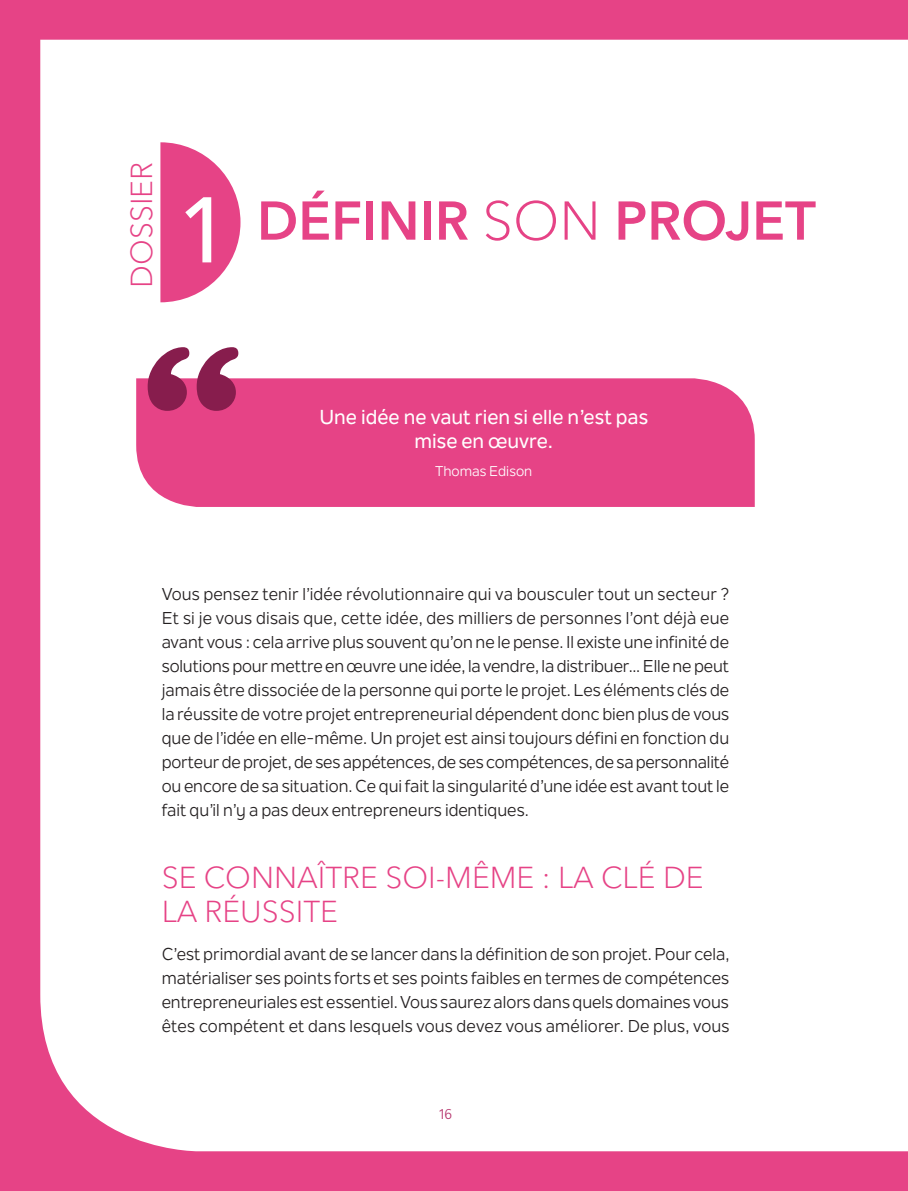
<style>
.page{position:relative;width:908px;height:1191px;background:#fff}
.page>*{position:absolute;margin:0;border:0;box-sizing:border-box;transform-origin:0 0}
.Dossier_numero{font:500 92px "Avenir";color:#fff}
.Dossier_titre{font:600 54px "Avenir Next LT Pro";color:#e64386}
.Dossier_intertitre{font:300 30px/34px "Avenir Next LT Pro";color:#e64386}
.Dossier_exergue{font:500 20px/24px "Nolan Next";color:#fff;text-align:center}
.Outil_Texte_Courant{font:17px/24px "Nolan Next";color:#231f20;text-align:justify}
.Folio{font:14.2px "Nolan Next";color:#b5326b}
.Dossier_parasignatur{font:14px "Nolan Next";color:#fff}
.s1{font-weight:300}
</style>
<div class="page">
<div style="left:0;top:0;width:907px;height:1191px;background:#e64386"></div>
<div style="left:40px;top:40px;width:867px;height:1111px;background:#fff"></div>
<svg style="left:160px;top:142px;width:80px;height:160px"></svg>
<svg style="left:136px;top:378px;width:618px;height:129px"></svg>
<svg style="left:148px;top:347px;width:90px;height:64px;background:#b25a81"></svg>
<h3 class="Dossier_intertitre" style="left:125px;top:288px;width:127px;rotate:-90deg">DOSSIER</h3>
<p class="Dossier_numero" style="left:177px;top:151px;width:53px">1</p>
<p class="Dossier_titre" style="left:257px;top:188px;width:560px">DÉFI NIR <span class="s1">SON</span> PROJET</p>
<p class="Dossier_exergue" style="left:319px;top:405px;width:330px">Une idée ne vaut rien si elle n’est pas mise en œuvre.</p>
<p class="Dossier_parasignatur" style="left:435px;top:463px;width:98px">Thomas Edison</p>
<p class="Outil_Texte_Courant" style="left:162px;top:582px;width:569px">Vous pensez tenir l’idée révolutionnaire qui va bousculer tout un secteur ?<br>Et si je vous disais que, cette idée, des milliers de personnes l’ont déjà eue avant vous : cela arrive plus souvent qu’on ne le pense. Il existe une infinité de solutions pour mettre en œuvre une idée, la vendre, la distribuer… Elle ne peut jamais être dissociée de la personne qui porte le projet. Les éléments clés de la réussite de votre projet entrepreneurial dépendent donc bien plus de vous que de l’idée en elle-même. Un projet est ainsi toujours défini en fonction du porteur de projet, de ses appétences, de ses compétences, de sa personnalité ou encore de sa situation. Ce qui fait la singularité d’une idée est avant tout le fait qu’il n’y a pas deux entrepreneurs identiques.</p>
<p class="Dossier_intertitre" style="left:162px;top:861px;width:543px">SE CONNAÎTRE SOI-MÊME : LA CLÉ DE<br>LA RÉUSSITE</p>
<p class="Outil_Texte_Courant" style="left:162px;top:942px;width:569px">C’est primordial avant de se lancer dans la définition de son projet. Pour cela, matérialiser ses points forts et ses points faibles en termes de compétences entrepreneuriales est essentiel. Vous saurez alors dans quels domaines vous êtes compétent et dans lesquels vous devez vous améliorer. De plus, vous</p>
<p class="Folio" style="left:438px;top:1105px;width:15px">16</p>
</div>
